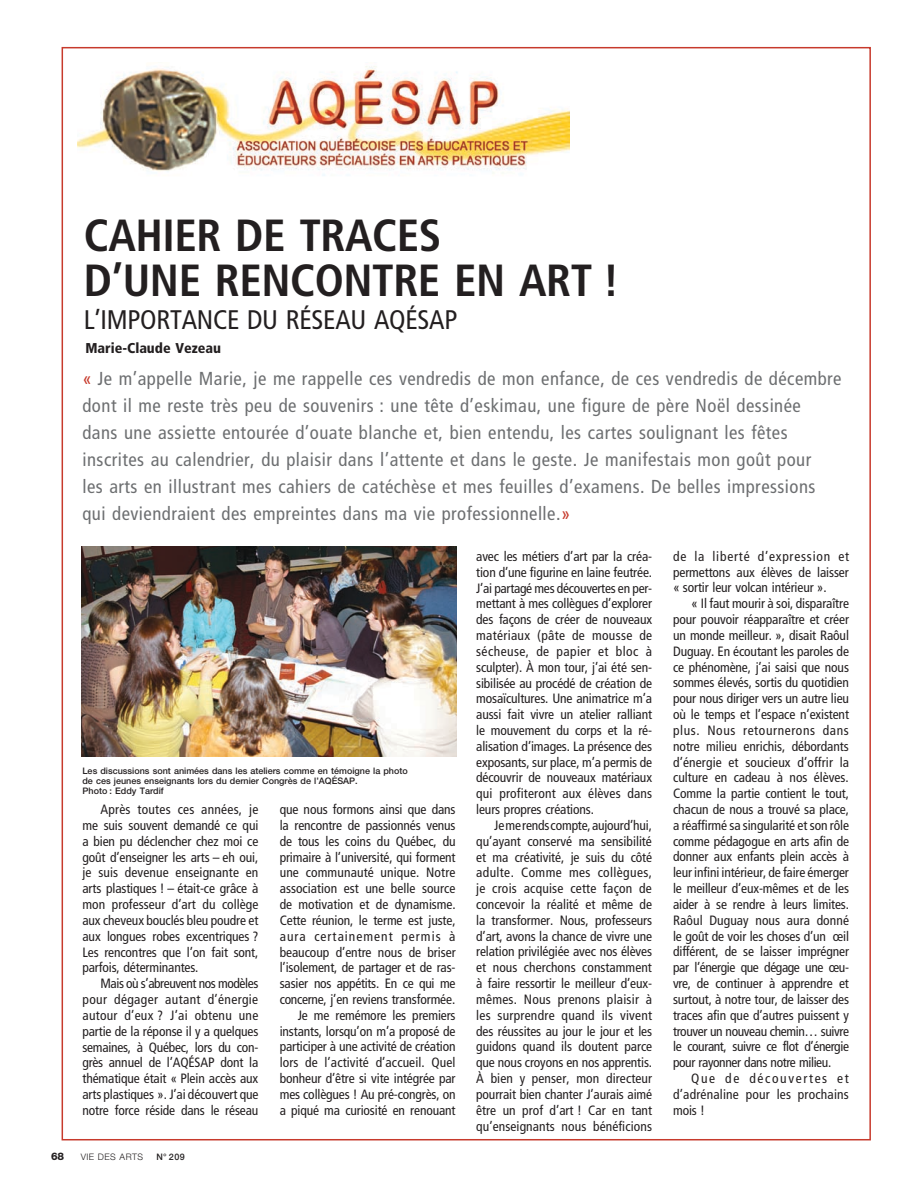
<style>
.page{position:relative;width:918px;height:1188px;background:#fff}
.page>*{position:absolute;margin:0;border:0;box-sizing:border-box;transform-origin:0 0}
.t1{font:700 condensed 45px/45px "Frutiger";letter-spacing:-.01em;color:#231f20}
.t2{font:condensed 26.85px "Frutiger";letter-spacing:-.01em;color:#231f20}
.t3{font:condensed 18.75px/27px "Frutiger";letter-spacing:.025em;color:#6d6f71}
.t4{font:900 condensed 14.25px "Frutiger";color:#231f20}
.t5{font:condensed 13.5px/15.8px "Frutiger";letter-spacing:-.01em;color:#231f20;text-align:justify}
.t6{font:800 10.5px "Helvetica Neue";color:#231f20}
.t7{font:500 9px/9.8px "Helvetica Neue";color:#231f20}
.t8{font:300 9px "Helvetica Neue";letter-spacing:.05em;color:#231f20}
.s1{color:#c73a2c}
</style>
<div class="page">
<img style="left:77px;top:66px;width:493px;height:110px">
<img style="left:81px;top:547px;width:376px;height:210px">
<h1 class="t1" style="left:84px;top:213px;width:537px">CAHIER DE TRACES<br>D’UNE RENCONTRE EN ART !</h1>
<h2 class="t2" style="left:84px;top:304px;width:114px">L’importance</h2>
<h2 class="t2" style="left:247px;top:304px;width:53px">du réseau</h2>
<h2 class="t2" style="left:374px;top:304px;width:85px">AQÉSAP</h2>
<p class="t4" style="left:86px;top:340px;width:137px">Marie-Claude Vezeau</p>
<p class="t3" style="left:82px;top:365px;width:761px"><span class="s1">«</span> Je m’appelle Marie, je me rappelle ces vendredis de mon enfance, de ces vendredis de décembre dont il me reste très peu de souvenirs : une tête d’eskimau, une figure de père Noël dessinée<br>dans une assiette entourée d’ouate blanche et, bien entendu, les cartes soulignant les fêtes inscrites au calendrier, du plaisir dans l’attente et dans le geste. Je manifestais mon goût pour<br>les arts en illustrant mes cahiers de catéchèse et mes feuilles d’examens. De belles impressions qui deviendraient des empreintes dans ma vie professionnelle.<span class="s1">»</span></p>
<p class="t7" style="left:82px;top:766px;width:327px">Les discussions sont animées dans les ateliers comme en témoigne la photo de ces jeunes enseignants lors du dernier Congrès de l’AQÉSAP.<br>Photo : Eddy Tardif</p>
<p class="t5" style="left:83px;top:802px;width:177px;text-indent:18px">Après toutes ces années, je me suis souvent demandé ce qui a bien pu déclencher chez moi ce goût d’enseigner les arts – eh oui, je suis devenue enseignante en arts plastiques ! – était-ce grâce à mon professeur d’art du collège aux cheveux bouclés bleu poudre et aux longues robes excentriques ?<br>Les rencontres que l’on fait sont, parfois, déterminantes.</p>
<p class="t5" style="left:83px;top:976px;width:177px;text-indent:18px">Mais où s’abreuvent nos modèles pour dégager autant d’énergie autour d’eux ? J’ai obtenu une partie de la réponse il y a quelques semaines, à Québec, lors du con&shy;grès annuel de l’AQÉSAP dont la thématique était « Plein accès aux arts plastiques ». J’ai découvert que notre force réside dans le réseau</p>
<p class="t6" style="left:51px;top:1150px;width:15px">68</p>
<p class="t8" style="left:81px;top:1151px;width:64px">VIE DES ARTS</p>
<p class="t7" style="left:156px;top:1152px;width:30px">N° 209</p>
<p class="t5" style="left:280px;top:802px;width:178px;text-align:right">que nous formons ainsi que dans la rencontre de passionnés venus de tous les coins du Québec, du primaire à l’université, qui forment une communauté unique. Notre association est une belle source de motivation et de dynamisme.<br>Cette réunion, le terme est juste, aura certainement permis à beaucoup d’entre nous de briser l’isolement, de partager et de ras&shy;sasier nos appétits. En ce qui me concerne, j’en reviens transformée.<br>Je me remémore les premiers instants, lorsqu’on m’a proposé de participer à une activité de création lors de l’activité d’accueil. Quel bonheur d’être si vite intégrée par mes collègues ! Au pré-congrès, on a piqué ma curiosité en renouant</p>
<p class="t5" style="left:476px;top:548px;width:177px">avec les métiers d’art par la créa&shy;tion d’une figurine en laine feutrée.<br>J’ai partagé mes découvertes en per&shy;mettant à mes collègues d’explorer des façons de créer de nouveaux matériaux (pâte de mousse de sécheuse, de papier et bloc à sculpter). À mon tour, j’ai été sen&shy;sibilisée au procédé de création de mosaïcultures. Une animatrice m’a aussi fait vivre un atelier ralliant le mouvement du corps et la ré&shy;alisation d’images. La présence des exposants, sur place, m’a permis de découvrir de nouveaux matériaux qui profiteront aux élèves dans leurs propres créations.</p>
<p class="t5" style="left:476px;top:817px;width:178px;text-indent:18px">Je me rends compte, aujourd’hui, qu’ayant conservé ma sensibilité et ma créativité, je suis du côté adulte. Comme mes collègues, je crois acquise cette façon de concevoir la réalité et même de la transformer. Nous, professeurs d’art, avons la chance de vivre une relation privilégiée avec nos élèves et nous cherchons constamment à faire ressortir le meilleur d’eux&shy;mêmes. Nous prenons plaisir à les surprendre quand ils vivent des réussites au jour le jour et les guidons quand ils doutent parce que nous croyons en nos apprentis.<br>À bien y penser, mon directeur pourrait bien chanter J’aurais aimé être un prof d’art ! Car en tant qu’enseignants nous bénéficions</p>
<p class="t5" style="left:673px;top:548px;width:177px">de la liberté d’expression et permettons aux élèves de laisser « sortir leur volcan intérieur ».</p>
<p class="t5" style="left:673px;top:596px;width:177px;text-indent:18px">« Il faut mourir à soi, disparaître pour pouvoir réapparaître et créer un monde meilleur. », disait Raôul Duguay. En écoutant les paroles de ce phénomène, j’ai saisi que nous sommes élevés, sortis du quotidien pour nous diriger vers un autre lieu où le temps et l’espace n’existent plus. Nous retournerons dans notre milieu enrichis, débordants d’énergie et soucieux d’offrir la culture en cadeau à nos élèves.<br>Comme la partie contient le tout, chacun de nous a trouvé sa place, a réaffirmé sa singularité et son rôle comme pédagogue en arts afin de donner aux enfants plein accès à leur infini intérieur, de faire émerger le meilleur d’eux-mêmes et de les aider à se rendre à leurs limites.<br>Raôul Duguay nous aura donné le goût de voir les choses d’un œil différent, de se laisser imprégner par l’énergie que dégage une œu&shy;vre, de continuer à apprendre et surtout, à notre tour, de laisser des traces afin que d’autres puissent y trouver un nouveau chemin… suivre le courant, suivre ce flot d’énergie pour rayonner dans notre milieu.</p>
<p class="t5" style="left:673px;top:1071px;width:177px;text-indent:18px">Que de découvertes et d’adrénaline pour les prochains mois !</p>
</div>
